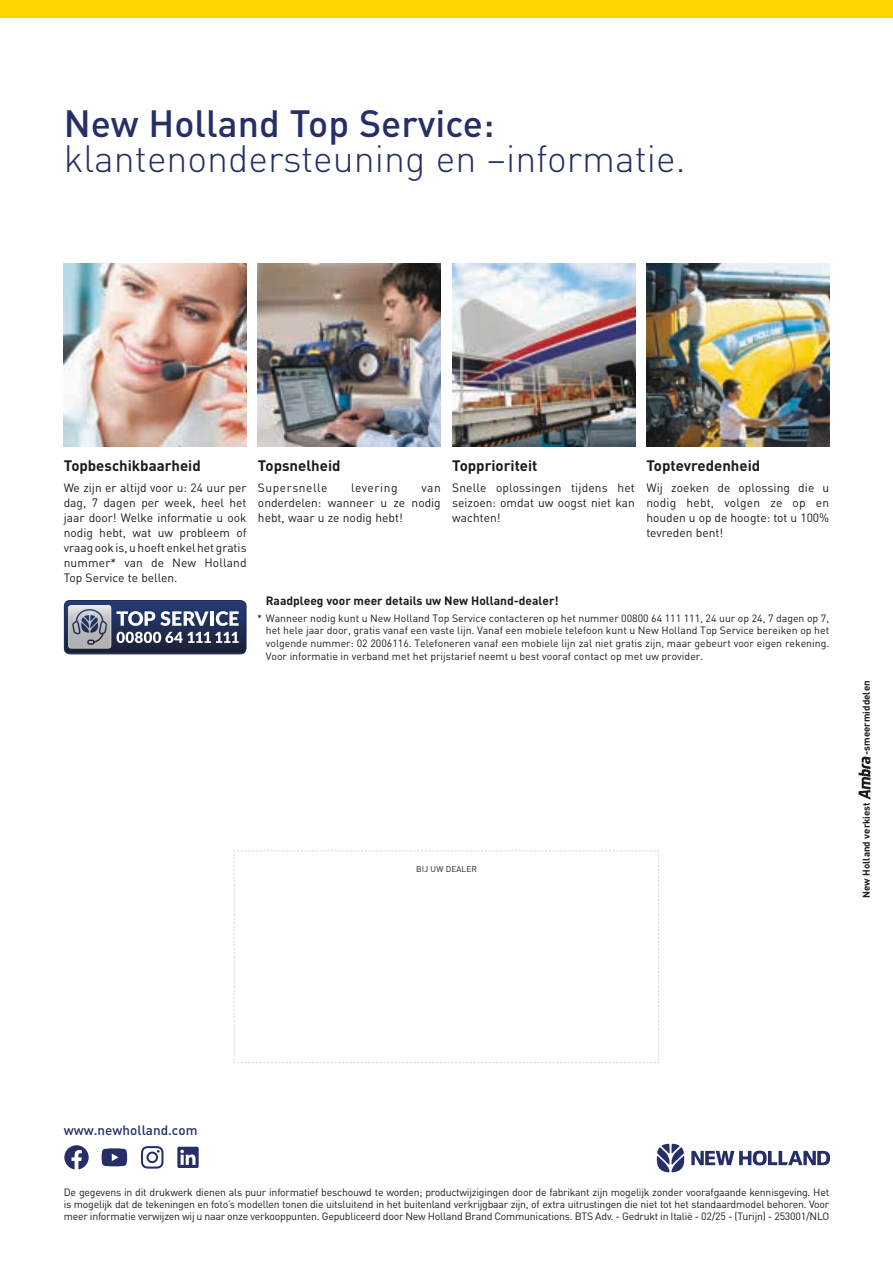
<style>
.page{position:relative;width:893px;height:1263px;background:#fff}
.page>*{position:absolute;margin:0;border:0;box-sizing:border-box;transform-origin:0 0}
.t1{font:300 37.5px "DIN Pro";color:#252e66}
.t2{font:500 37.5px "DIN Pro";color:#252e66}
.t3{font:700 15px "DIN Pro";color:#1c1c1b}
.t4{font:500 13.5px "DIN Pro";color:#252e66}
.t5{font:12px/15px "DIN Pro";color:#1c1c1b;text-align:justify}
.t6{font:700 12px "DIN Pro";color:#1c1c1b}
.t7{font:12px "DIN Pro";letter-spacing:.045em;color:#1c1c1b}
.t8{font:10.5px/12.8px "DIN Pro";letter-spacing:-.01em;color:#1c1c1b;text-align:justify}
.t9{font:700 9.75px "DIN Pro";color:#1c1c1b}
.t10{font:8.25px "DIN Pro";letter-spacing:.01em;color:#1c1c1b}
</style>
<div class="page">
<img style="left:646px;top:264px;width:183px;height:182px">
<img style="left:64px;top:264px;width:183px;height:182px">
<img style="left:258px;top:264px;width:183px;height:182px">
<img style="left:452px;top:264px;width:183px;height:182px">
<svg style="left:141px;top:1146px;width:23px;height:22px"></svg>
<svg style="left:102px;top:1148px;width:25px;height:18px"></svg>
<svg style="left:177px;top:1147px;width:22px;height:21px"></svg>
<svg style="left:64px;top:1145px;width:25px;height:24px"></svg>
<svg style="left:691px;top:1151px;width:139px;height:14px"></svg>
<svg style="left:657px;top:1144px;width:27px;height:28px"></svg>
<div style="left:0;top:0;width:893px;height:17px;background:#ffd400"></div>
<svg style="left:234px;top:850px;width:425px;height:213px"></svg>
<img style="left:64px;top:600px;width:183px;height:52px">
<img style="left:65px;top:601px;width:181px;height:53px">
<svg style="left:68px;top:605px;width:43px;height:43px"></svg>
<img style="left:68px;top:606px;width:43px;height:43px">
<img style="left:72px;top:609px;width:35px;height:36px">
<svg style="left:117px;top:611px;width:92px;height:15px"></svg>
<hr style="left:210px;top:611px;width:4px;height:15px;background:#fff">
<svg style="left:216px;top:611px;width:23px;height:15px"></svg>
<svg style="left:117px;top:632px;width:122px;height:11px"></svg>
<img style="left:858px;top:755px;width:13px;height:45px">
<h1 class="t2" style="left:64px;top:98px;width:432px">New Holland Top Service:</h1>
<h1 class="t1" style="left:64px;top:133px;width:623px">klantenondersteuning en –informatie.</h1>
<h2 class="t3" style="left:64px;top:455px;width:139px">Topbeschikbaarheid</h2>
<p class="t5" style="left:64px;top:480px;width:184px">We zijn er altijd voor u: 24 uur per dag, 7 dagen per week, heel het jaar door! Welke informatie u ook nodig hebt, wat uw probleem of vraag ook is, u hoeft enkel het gratis nummer* van de New Holland Top Service te bellen.</p>
<h2 class="t3" style="left:258px;top:455px;width:84px">Topsnelheid</h2>
<p class="t7" style="left:258px;top:480px;width:71px">Supersnelle</p>
<p class="t7" style="left:351px;top:480px;width:48px">levering</p>
<p class="t5" style="left:258px;top:480px;width:184px;text-indent:163px">van onderdelen: wanneer u ze nodig hebt, waar u ze nodig hebt!</p>
<h2 class="t3" style="left:452px;top:455px;width:87px">Topprioriteit</h2>
<p class="t5" style="left:452px;top:480px;width:184px">Snelle oplossingen tijdens het seizoen: omdat uw oogst niet kan wachten!</p>
<h2 class="t3" style="left:646px;top:455px;width:115px">Toptevredenheid</h2>
<p class="t5" style="left:646px;top:480px;width:184px">Wij zoeken de oplossing die u nodig hebt, volgen ze op en houden u op de hoogte: tot u 100% tevreden bent!</p>
<p class="t6" style="left:266px;top:592px;width:294px">Raadpleeg voor meer details uw New Holland-dealer!</p>
<p class="t8" style="left:266px;top:611px;width:565px;text-indent:-9px">* Wanneer nodig kunt u New Holland Top Service contacteren op het nummer 00800 64 111 111, 24 uur op 24, 7 dagen op 7, het hele jaar door, gratis vanaf een vaste lijn. Vanaf een mobiele telefoon kunt u New Holland Top Service bereiken op het volgende nummer: 02 2006116. Telefoneren vanaf een mobiele lijn zal niet gratis zijn, maar gebeurt voor eigen rekening.<br>Voor informatie in verband met het prijstarief neemt u best vooraf contact op met uw provider.</p>
<p class="t10" style="left:416px;top:863px;width:62px">BIJ UW DEALER</p>
<p class="t9" style="left:860px;top:755px;width:76px;rotate:-90deg">-smeermiddelen</p>
<p class="t9" style="left:860px;top:898px;width:97px;rotate:-90deg">New Holland verkiest</p>
<p class="t4" style="left:64px;top:1120px;width:135px">www.newholland.com</p>
<p class="t8" style="left:64px;top:1186px;width:767px;line-height:12px">De gegevens in dit drukwerk dienen als puur informatief beschouwd te worden; productwijzigingen door de fabrikant zijn mogelijk zonder voorafgaande kennisgeving. Het is mogelijk dat de tekeningen en foto’s modellen tonen die uitsluitend in het buitenland verkrijgbaar zijn, of extra uitrustingen die niet tot het standaardmodel behoren. Voor meer informatie verwijzen wij u naar onze verkooppunten. Gepubliceerd door New Holland Brand Communications. BTS Adv. - Gedrukt in Italië - 02/25 - (Turijn) - 253001/NLO</p>
</div>
